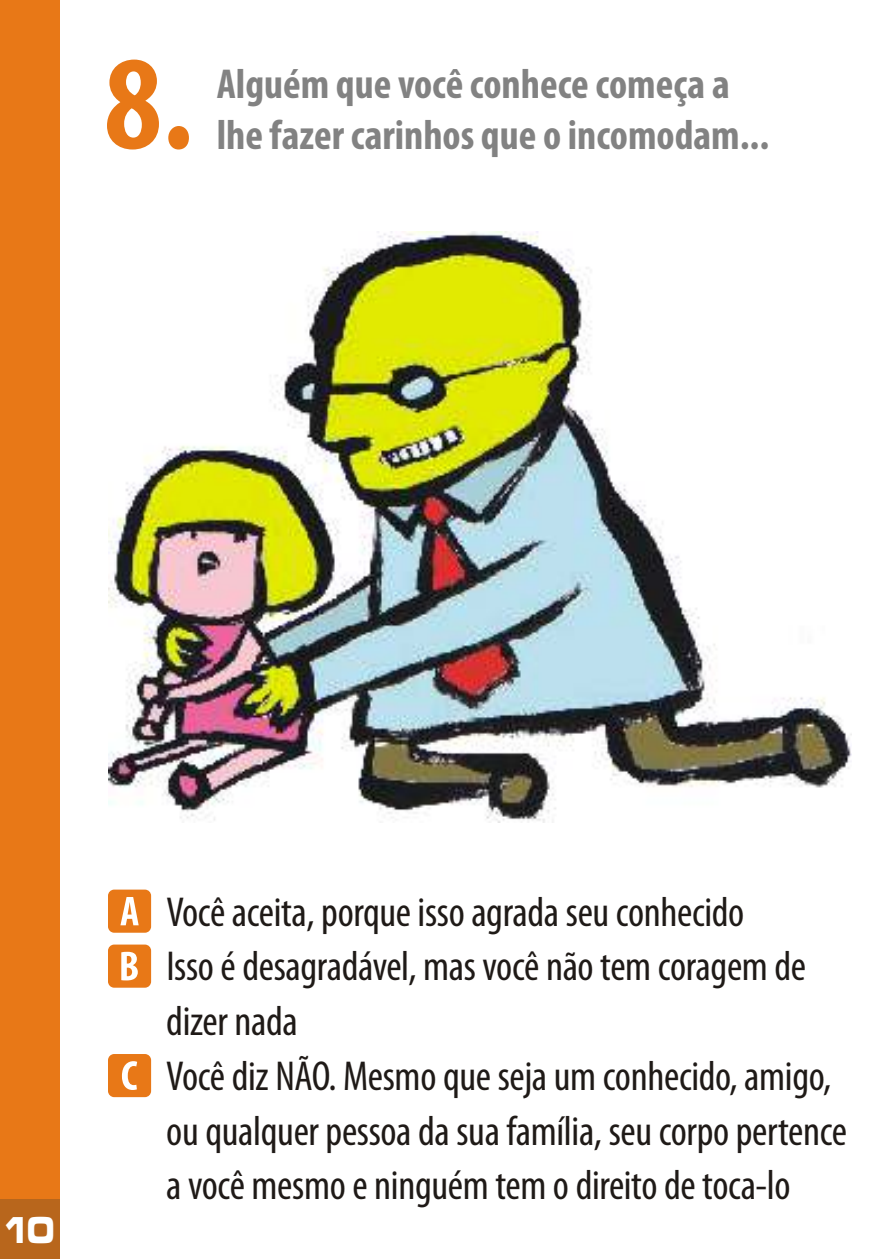
<style>
.page{position:relative;width:893px;height:1259px;background:#fff}
.page>*{position:absolute;margin:0;border:0;box-sizing:border-box;transform-origin:0 0}
.t1{font:700 condensed 135px "Myriad Pro";color:#e87817}
.t2{font:condensed 42px/54.6px "Myriad Pro";letter-spacing:-.01em;color:#1f1a17}
.t3{font:700 condensed 42px/50.7px "Myriad Pro";color:#828282}
.t4{font:39px "Microgramma D Bold Exte";color:#fff;scale:.77 1}
</style>
<div class="page">
<img style="left:108px;top:231px;width:744px;height:591px">
<div style="left:0;top:0;width:60px;height:1199px;background:#e87817"></div>
<div style="left:0;top:1199px;width:60px;height:60px;background:#b8661c"></div>
<div style="left:108px;top:889px;width:43px;height:43px;background:#e87817;border-radius:6px"></div>
<svg style="left:120px;top:897px;width:19px;height:28px"></svg>
<div style="left:108px;top:944px;width:43px;height:43px;background:#e87817;border-radius:6px"></div>
<svg style="left:121px;top:951px;width:17px;height:29px"></svg>
<div style="left:108px;top:1054px;width:43px;height:43px;background:#e87817;border-radius:6px"></div>
<svg style="left:122px;top:1061px;width:15px;height:29px"></svg>
<h1 class="t1" style="left:104px;top:47px;width:90px">8.</h1>
<p class="t3" style="left:217px;top:62px;width:554px">Alguém que você conhece começa a lhe fazer carinhos que o incomodam...</p>
<p class="t4" style="left:3px;top:1214px;width:68px">10</p>
<p class="t2" style="left:166px;top:888px;width:682px">Você aceita, porque isso agrada seu conhecido<br>Isso é desagradável, mas você não tem coragem de dizer nada<br>Você diz NÃO. Mesmo que seja um conhecido, amigo, ou qualquer pessoa da sua família, seu corpo pertence a você mesmo e ninguém tem o direito de toca-lo</p>
</div>
